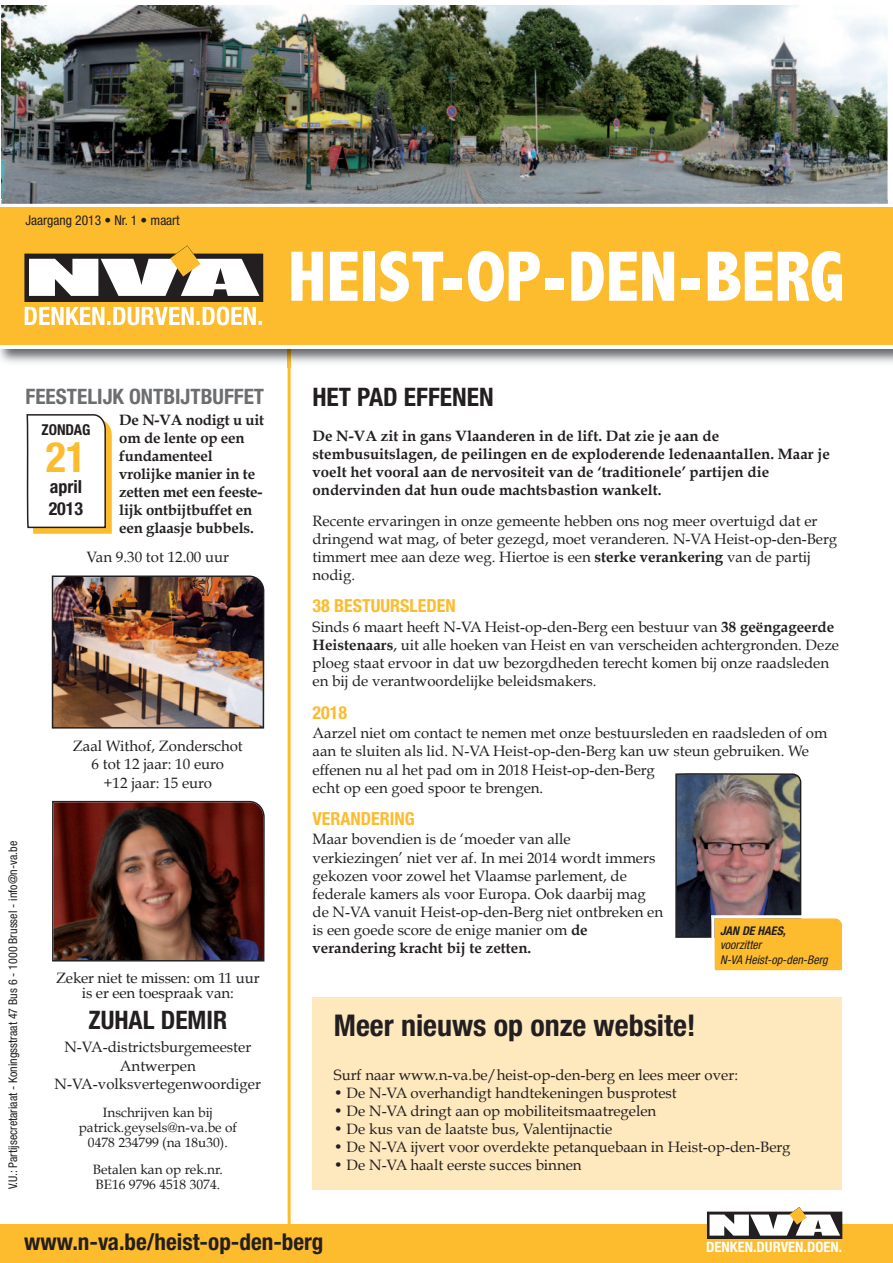
<style>
.page{position:relative;width:893px;height:1263px;background:#fff}
.page>*{position:absolute;margin:0;border:0;box-sizing:border-box;transform-origin:0 0}
.t1{font:800 condensed 72px "Abadi";color:#fff}
.t2{font:700 condensed 42px "Helvetica Neue LT Std";color:#fdbb2e}
.t3{font:700 condensed 30px "Helvetica Neue LT Std";color:#231f20}
.t4{font:700 condensed 25.5px "Helvetica Neue LT Std";color:#231f20}
.t5{font:700 condensed 23.1px "Helvetica Neue LT Std";color:#231f20}
.t6{font:700 condensed 21.3px "Helvetica Neue LT Std";color:#6c6d70}
.t7{font:700 condensed 18px "Helvetica Neue LT Std";color:#fdbb2e}
.t8{font:700 condensed 18px/21.6px "Helvetica Neue LT Std";color:#231f20}
.t9{font:15px/18.1px "Book Antiqua";color:#231f20}
.t10{font:700 15px/18px "Book Antiqua";color:#231f20}
.t11{font:700 condensed 15px "Helvetica Neue LT Std";color:#231f20}
.t12{font:700 condensed 14.25px "Helvetica Neue LT Std";color:#fff}
.t13{font:13.5px/15px "Book Antiqua";color:#231f20;text-align:center}
.t14{font:condensed 13.5px "Helvetica Neue LT Std";color:#231f20}
.t15{font:condensed 12px "Helvetica Neue LT Std";color:#231f20}
.t16{font:italic condensed 12px/14.4px "Helvetica Neue LT Std";color:#231f20}
.t17{font:italic 700 condensed 12px "Helvetica Neue LT Std";color:#231f20}
.s1{font-weight:700}
</style>
<div class="page">
<div style="left:312px;top:997px;width:530px;height:193px;background:#fee8be"></div>
<img style="left:1px;top:5px;width:887px;height:195px">
<hr style="left:288px;top:342px;width:3px;height:901px;background:#fdbb2e">
<img style="left:0;top:349px;width:893px;height:19px">
<img style="left:1px;top:200px;width:887px;height:4px">
<img style="left:288px;top:349px;width:3px;height:19px">
<svg style="left:0;top:344px;width:893px;height:5px"></svg>
<div style="left:0;top:207px;width:893px;height:137px;background:#fdbb2e"></div>
<div style="left:0;top:1225px;width:893px;height:38px;background:#fdbb2e"></div>
<svg style="left:707px;top:1207px;width:135px;height:32px"></svg>
<svg style="left:24px;top:245px;width:239px;height:80px"></svg>
<svg style="left:26px;top:414px;width:86px;height:120px"></svg>
<svg style="left:52px;top:801px;width:213px;height:160px"></svg>
<img style="left:54px;top:802px;width:209px;height:158px">
<img style="left:52px;top:575px;width:212px;height:154px">
<img style="left:675px;top:773px;width:167px;height:198px">
<p class="t14" style="left:26px;top:216px;width:156px">Jaargang 2013 • Nr. 1 • maart</p>
<h1 class="t1" style="left:288px;top:238px;width:559px">HEIST-OP-DEN-BERG</h1>
<h3 class="t6" style="left:26px;top:389px;width:240px">FEESTELIJK ONTBIJTBUFFET</h3>
<p class="t10" style="left:119px;top:412px;width:146px">De N-VA nodigt u uit om de lente op een fundamenteel vrolijke manier in te zetten met een feeste&shy;lijk ontbijtbuffet en een glaasje bubbels.</p>
<p class="t9" style="left:87px;top:548px;width:144px">Van 9.30 tot 12.00 uur</p>
<p class="t11" style="left:41px;top:424px;width:50px">ZONDAG</p>
<h2 class="t2" style="left:46px;top:442px;width:42px">21</h2>
<p class="t8" style="left:49px;top:478px;width:36px">april<br>2013</p>
<p class="t15" style="left:8px;top:1189px;width:350px;rotate:-90deg">V.U.: Partijsecretariaat - Koningsstraat 47 Bus 6 - 1000 Brussel - info@n-va.be</p>
<p class="t9" style="left:73px;top:737px;width:171px;text-align:center">Zaal Withof, Zonderschot<br>6 tot 12 jaar: 10 euro<br>+12 jaar: 15 euro</p>
<p class="t9" style="left:56px;top:970px;width:205px;line-height:15px;text-align:center">Zeker niet te missen: om 11 uur is er een toespraak van:</p>
<h3 class="t4" style="left:88px;top:1011px;width:140px">ZUHAL DEMIR</h3>
<p class="t9" style="left:55px;top:1038px;width:208px;text-align:center">N-VA-districtsburgemeester<br>Antwerpen<br>N-VA-volksvertegenwoordiger</p>
<p class="t13" style="left:79px;top:1105px;width:160px">Inschrijven kan bij patrick.geysels@n-va.be of<br>0478 234799 (na 18u30).</p>
<p class="t13" style="left:93px;top:1162px;width:131px;text-align:left">Betalen kan op rek.nr.<br>BE16 9796 4518 3074.</p>
<h3 class="t4" style="left:312px;top:388px;width:183px">HET PAD EFFENEN</h3>
<p class="t10" style="left:313px;top:428px;width:519px">De N-VA zit in gans Vlaanderen in de lift. Dat zie je aan de stembusuitslagen, de peilingen en de exploderende ledenaantallen. Maar je voelt het vooral aan de nervositeit van de ‘traditionele’ partijen die ondervinden dat hun oude machtsbastion wankelt.</p>
<p class="t9" style="left:313px;top:512px;width:526px">Recente ervaringen in onze gemeente hebben ons nog meer overtuigd dat er dringend wat mag, of beter gezegd, moet veranderen. N-VA Heist-op-den-Berg timmert mee aan deze weg. Hiertoe is een <span class="s1">sterke verankering</span> van de partij nodig.</p>
<p class="t7" style="left:313px;top:599px;width:145px">38 BESTUURSLEDEN</p>
<p class="t9" style="left:313px;top:618px;width:528px">Sinds 6 maart heeft N-VA Heist-op-den-Berg een bestuur van <span class="s1">38 geëngageerde Heistenaars</span>, uit alle hoeken van Heist en van verscheiden achtergronden. Deze ploeg staat ervoor in dat uw bezorgdheden terecht komen bij onze raadsleden en bij de verantwoordelijke beleidsmakers.</p>
<p class="t7" style="left:313px;top:706px;width:36px">2018</p>
<p class="t9" style="left:313px;top:724px;width:516px">Aarzel niet om contact te nemen met onze bestuursleden en raadsleden of om aan te sluiten als lid. N-VA Heist-op-den-Berg kan uw steun gebruiken. We effenen nu al het pad om in 2018 Heist-op-den-Berg<br>echt op een goed spoor te brengen.</p>
<p class="t7" style="left:313px;top:812px;width:104px">VERANDERING</p>
<p class="t9" style="left:313px;top:830px;width:352px">Maar bovendien is de ‘moeder van alle verkiezingen’ niet ver af. In mei 2014 wordt immers gekozen voor zowel het Vlaamse parlement, de federale kamers als voor Europa. Ook daarbij mag de N-VA vanuit Heist-op-den-Berg niet ontbreken en is een goede score de enige manier om <span class="s1">de verandering kracht bij te zetten.</span></p>
<p class="t17" style="left:720px;top:926px;width:70px">JAN DE HAES,</p>
<p class="t16" style="left:720px;top:939px;width:112px">voorzitter<br>N-VA Heist-op-den-Berg</p>
<h3 class="t3" style="left:334px;top:1014px;width:363px">Meer nieuws op onze website!</h3>
<p class="t9" style="left:334px;top:1066px;width:406px">Surf naar www.n-va.be/heist-op-den-berg en lees meer over:</p>
<p class="t9" style="left:334px;top:1084px;width:345px">• De N-VA overhandigt handtekeningen busprotest</p>
<p class="t9" style="left:334px;top:1102px;width:324px">• De N-VA dringt aan op mobiliteitsmaatregelen</p>
<p class="t9" style="left:334px;top:1120px;width:280px">• De kus van de laatste bus, Valentijnactie</p>
<p class="t9" style="left:334px;top:1138px;width:458px">• De N-VA ijvert voor overdekte petanquebaan in Heist-op-den-Berg</p>
<p class="t9" style="left:334px;top:1156px;width:249px">• De N-VA haalt eerste succes binnen</p>
<h3 class="t5" style="left:24px;top:1233px;width:301px">www.n-va.be/heist-op-den-berg</h3>
<p class="t12" style="left:706px;top:1242px;width:138px">DENKEN.DURVEN.DOEN.</p>
</div>
